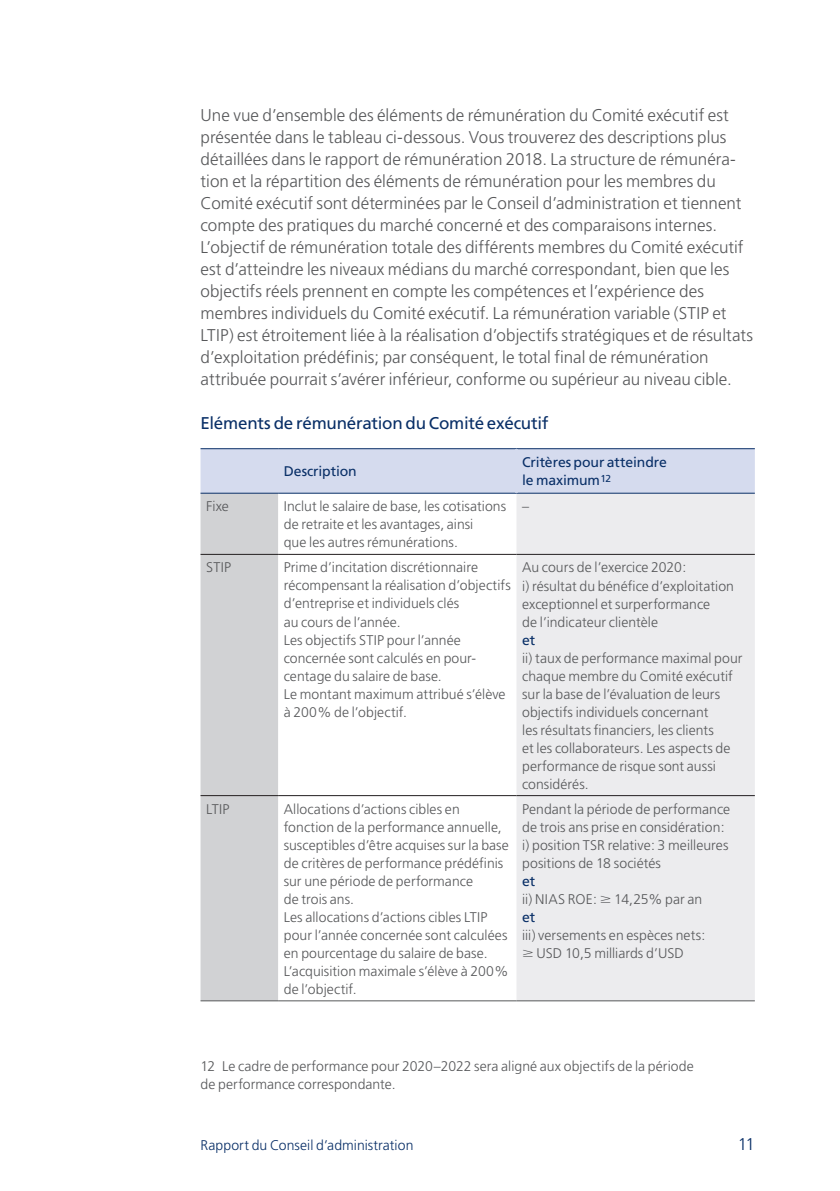
<style>
.page{position:relative;width:840px;height:1191px;background:#fff}
.page>*{position:absolute;margin:0;border:0;box-sizing:border-box;transform-origin:0 0}
.t1{font:300 17px/22px "Frutiger";color:#57585a}
.t2{font:17px "Frutiger";letter-spacing:-.015em;color:#092f67}
.t3{font:300 17px "Frutiger";color:#092f67}
.t4{font:300 14px/18px "Frutiger";letter-spacing:.005em;color:#57585a}
.t5{font:14px/18px "Frutiger";letter-spacing:-.005em;color:#092f67}
.t6{font:300 14px "Frutiger";letter-spacing:.005em;color:#092f67}
</style>
<div class="page">
<hr style="left:200px;top:448px;width:78px;height:1px;background:#092f67">
<hr style="left:278px;top:448px;width:238px;height:1px;background:#092f67">
<hr style="left:516px;top:448px;width:238px;height:1px;background:#092f67">
<hr style="left:200px;top:1000px;width:78px;height:1px;background:#57585a">
<hr style="left:278px;top:1000px;width:238px;height:1px;background:#57585a">
<hr style="left:516px;top:1000px;width:238px;height:1px;background:#57585a">
<svg style="left:200px;top:449px;width:554px;height:551px"></svg>
<p class="t1" style="left:200px;top:104px;width:553px">Une vue d’ensemble des éléments de rémunération du Comité exécutif est présentée dans le tableau ci-dessous. Vous trouverez des descriptions plus détaillées dans le rapport de rémunération 2018. La structure de rémunéra&shy;tion et la répartition des éléments de rémunération pour les membres du Comité exécutif sont déterminées par le Conseil d’administration et tiennent compte des pratiques du marché concerné et des comparaisons internes.<br>L’objectif de rémunération totale des différents membres du Comité exécutif est d’atteindre les niveaux médians du marché correspondant, bien que les objectifs réels prennent en compte les compétences et l’expérience des membres individuels du Comité exécutif. La rémunération variable (STIP et LTIP) est étroitement liée à la réalisation d’objectifs stratégiques et de résultats d’exploitation prédéfinis; par conséquent, le total final de rémunération attribuée pourrait s’avérer inférieur, conforme ou supérieur au niveau cible.</p>
<p class="t2" style="left:200px;top:413px;width:349px">Eléments de rémunération du Comité exécutif</p>
<p class="t5" style="left:283px;top:462px;width:74px">Description</p>
<p class="t5" style="left:522px;top:453px;width:146px">Critères pour atteindre le maximum<sup>12</sup></p>
<p class="t4" style="left:206px;top:497px;width:24px">Fixe</p>
<p class="t4" style="left:283px;top:497px;width:224px">Inclut le salaire de base, les cotisations de retraite et les avantages, ainsi<br>que les autres rémunérations.</p>
<p class="t4" style="left:522px;top:497px;width:8px">–</p>
<p class="t4" style="left:206px;top:558px;width:26px">STIP</p>
<p class="t4" style="left:283px;top:558px;width:228px">Prime d’incitation discrétionnaire récompensant la réalisation d’objectifs d’entreprise et individuels clés<br>au cours de l’année.<br>Les objectifs STIP pour l’année concernée sont calculés en pour&shy;centage du salaire de base.<br>Le montant maximum attribué s’élève à 200% de l’objectif.</p>
<p class="t4" style="left:522px;top:558px;width:213px">Au cours de l’exercice 2020:<br>i) résultat du bénéfice d’exploitation exceptionnel et surperformance<br>de l’indicateur clientèle</p>
<p class="t5" style="left:522px;top:630px;width:15px">et</p>
<p class="t4" style="left:522px;top:648px;width:222px">ii) taux de performance maximal pour chaque membre du Comité exécutif sur la base de l’évaluation de leurs objectifs individuels concernant<br>les résultats financiers, les clients<br>et les collaborateurs. Les aspects de performance de risque sont aussi considérés.</p>
<p class="t4" style="left:206px;top:800px;width:25px">LTIP</p>
<p class="t4" style="left:283px;top:800px;width:226px">Allocations d’actions cibles en fonction de la performance annuelle, susceptibles d’être acquises sur la base de critères de performance prédéfinis sur une période de performance<br>de trois ans.<br>Les allocations d’actions cibles LTIP pour l’année concernée sont calculées en pourcentage du salaire de base.<br>L’acquisition maximale s’élève à 200% de l’objectif.</p>
<p class="t4" style="left:522px;top:800px;width:209px">Pendant la période de performance de trois ans prise en considération: i) position TSR relative: 3 meilleures positions de 18 sociétés</p>
<p class="t5" style="left:522px;top:872px;width:15px">et</p>
<p class="t4" style="left:522px;top:890px;width:181px">ii) NIAS ROE: 14,25% par an</p>
<p class="t5" style="left:522px;top:908px;width:15px">et</p>
<p class="t4" style="left:522px;top:926px;width:184px;text-align:center">iii) versements en espèces nets:<br>USD 10,5 milliards d’USD</p>
<p class="t4" style="left:200px;top:1057px;width:494px">12 Le cadre de performance pour 2020–2022 sera aligné aux objectifs de la période de performance correspondante.</p>
<p class="t6" style="left:200px;top:1137px;width:214px">Rapport du Conseil d’administration</p>
<p class="t3" style="left:737px;top:1135px;width:19px">11</p>
</div>
